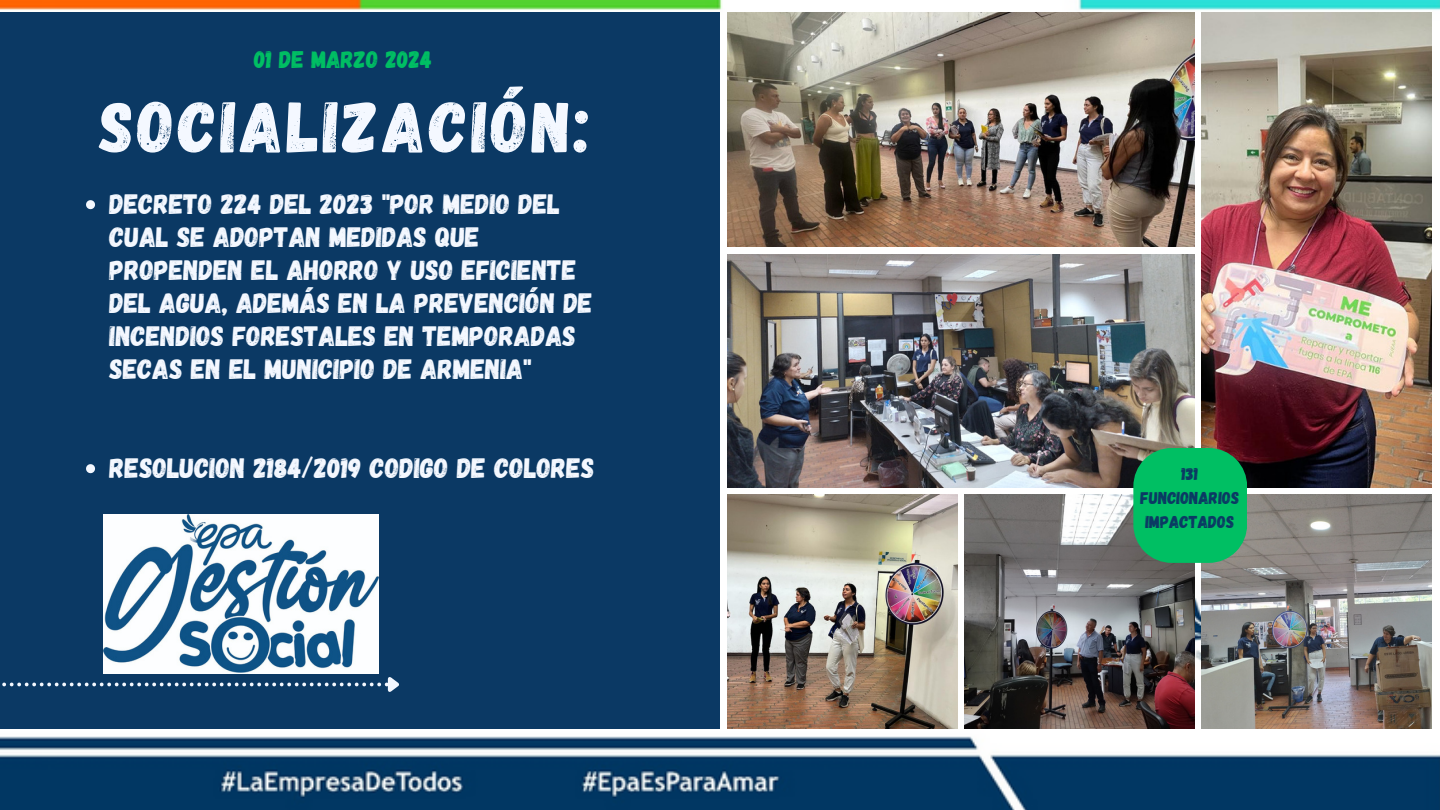
<style>
.page{position:relative;width:1440px;height:810px;background:#fff}
.page>*{position:absolute;margin:0;border:0;box-sizing:border-box;transform-origin:0 0}
.t1{font:72px "Gagalin";letter-spacing:.05em;color:#f4f8ff}
.t2{font:28px/33px "Gagalin";color:#f4f8ff}
.t3{font:24px "Gagalin";color:#00bf63}
.t4{font:17.2px/24px "Gagalin";color:#0b3964;text-align:center}
</style>
<div class="page">
<img style="left:0;top:0;width:1440px;height:810px">
<img style="left:728px;top:13px;width:466px;height:234px">
<img style="left:728px;top:254px;width:466px;height:233px">
<img style="left:1202px;top:13px;width:229px;height:474px">
<img style="left:728px;top:495px;width:229px;height:234px">
<img style="left:965px;top:495px;width:229px;height:234px">
<img style="left:1202px;top:495px;width:229px;height:234px">
<div style="left:0;top:13px;width:719px;height:716px;background:#0b3964"></div>
<svg style="left:2px;top:677px;width:397px;height:15px"></svg>
<img style="left:104px;top:514px;width:274px;height:160px">
<svg style="left:1133px;top:448px;width:114px;height:115px;background:#0bb461"></svg>
<svg style="left:86px;top:200px;width:9px;height:9px"></svg>
<svg style="left:86px;top:464px;width:9px;height:9px"></svg>
<p class="t3" style="left:254px;top:44px;width:180px">01 DE MARZO 2024</p>
<h1 class="t1" style="left:100px;top:80px;width:492px">SOCIALIZACIÓN:</h1>
<p class="t2" style="left:110px;top:186px;width:485px">DECRETO 224 DEL 2023 "POR MEDIO DEL CUAL SE ADOPTAN MEDIDAS QUE PROPENDEN EL AHORRO Y USO EFICIENTE DEL AGUA, ADEMÁS EN LA PREVENCIÓN DE INCENDIOS FORESTALES EN TEMPORADAS SECAS EN EL MUNICIPIO DE ARMENIA"</p>
<p class="t2" style="left:110px;top:450px;width:486px">RESOLUCION 2184/2019 CODIGO DE COLORES</p>
<p class="t4" style="left:1141px;top:461px;width:100px">131<br>FUNCIONARIOS<br>IMPACTADOS</p>
</div>
